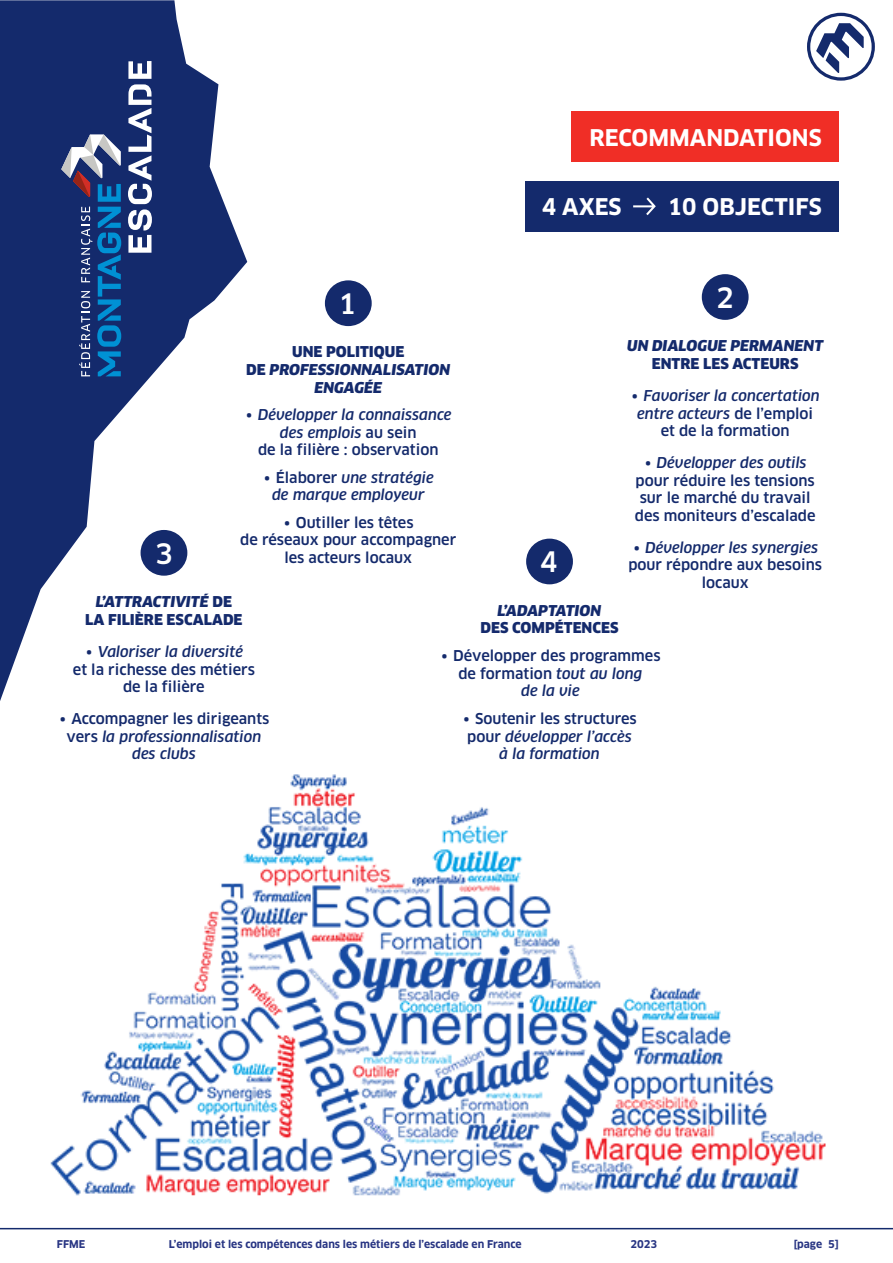
<style>
.page{position:relative;width:893px;height:1263px;background:#fff}
.page>*{position:absolute;margin:0;border:0;box-sizing:border-box;transform-origin:0 0}
.t1{font:500 27.6px "Clan OT";color:#fff}
.t2{font:700 22.5px "Clan OT";color:#fff}
.t3{font:500 14.55px/17.5px "Clan OT";color:#142a6c;text-align:center}
.t4{font:italic 500 14.55px/17.5px "Clan OT";color:#142a6c;text-align:center}
.t5{font:italic 900 14.55px/17.7px "Clan OT";color:#142a6c;text-align:center}
.t6{font:900 14.55px "Clan OT";color:#142a6c}
.t7{font:700 10.5px "Clan OT";color:#283583}
.s1{font-style:normal}
.s2{font-style:italic}
</style>
<div class="page">
<div style="left:572px;top:111px;width:267px;height:50px;background:#f02e26"></div>
<svg style="left:807px;top:13px;width:68px;height:68px"></svg>
<svg style="left:0;top:1228px;width:893px;height:2px;background:#586896"></svg>
<img style="left:50px;top:774px;width:776px;height:422px">
<div style="left:325px;top:280px;width:47px;height:46px;background:#142a6c;border-radius:50%"></div>
<div style="left:702px;top:274px;width:47px;height:46px;background:#142a6c;border-radius:50%"></div>
<div style="left:526px;top:539px;width:47px;height:45px;background:#142a6c;border-radius:50%"></div>
<svg style="left:0;top:0;width:247px;height:701px;fill:#142a6c"></svg>
<svg style="left:128px;top:61px;width:24px;height:192px"></svg>
<svg style="left:61px;top:134px;width:60px;height:242px;background:#2b4e88"></svg>
<div style="left:525px;top:181px;width:314px;height:51px;background:#142a6c"></div>
<svg style="left:633px;top:197px;width:23px;height:18px"></svg>
<p class="t2" style="left:590px;top:125px;width:234px">RECOMMANDATIONS</p>
<p class="t2" style="left:542px;top:194px;width:81px">4 AXES</p>
<p class="t2" style="left:668px;top:194px;width:155px">10 OBJECTIFS</p>
<p class="t1" style="left:338px;top:288px;width:19px">1</p>
<p class="t1" style="left:716px;top:282px;width:19px">2</p>
<p class="t6" style="left:292px;top:343px;width:114px">UNE POLITIQUE</p>
<p class="t5" style="left:246px;top:361px;width:205px"><span class="s1">DE</span> PROFESSIONNALISATION</p>
<p class="t5" style="left:314px;top:379px;width:69px">ENGAGÉE</p>
<p class="t4" style="left:245px;top:406px;width:208px"><span class="s1">∙</span> Développer la connaissance</p>
<p class="t4" style="left:280px;top:424px;width:138px">des emplois <span class="s1">au sein</span></p>
<p class="t3" style="left:258px;top:441px;width:182px">de la filière : observation</p>
<p class="t4" style="left:263px;top:469px;width:172px"><span class="s1">∙ Élaborer</span> une stratégie</p>
<p class="t4" style="left:272px;top:486px;width:154px">de marque employeur</p>
<p class="t3" style="left:283px;top:514px;width:132px">∙ Outiller les têtes</p>
<p class="t3" style="left:240px;top:531px;width:218px">de réseaux pour accompagner</p>
<p class="t3" style="left:284px;top:549px;width:129px">les acteurs locaux</p>
<p class="t1" style="left:155px;top:537px;width:19px">3</p>
<p class="t1" style="left:540px;top:546px;width:19px">4</p>
<p class="t5" style="left:96px;top:593px;width:138px">L’ATTRACTIVITÉ <span class="s1">DE</span></p>
<p class="t6" style="left:85px;top:611px;width:159px">LA FILIÈRE ESCALADE</p>
<p class="t5" style="left:498px;top:602px;width:105px">L’ADAPTATION</p>
<p class="t6" style="left:480px;top:619px;width:140px">DES COMPÉTENCES</p>
<p class="t5" style="left:627px;top:337px;width:197px">UN DIALOGUE PERMANENT<br><span class="s1">ENTRE LES ACTEURS</span></p>
<p class="t4" style="left:630px;top:387px;width:191px"><span class="s1">∙</span> Favoriser la concertation entre acteurs <span class="s1">de l’emploi</span></p>
<p class="t3" style="left:661px;top:422px;width:130px">et de la formation</p>
<p class="t4" style="left:644px;top:454px;width:164px"><span class="s1">∙</span> Développer des outils</p>
<p class="t3" style="left:635px;top:472px;width:181px">pour réduire les tensions</p>
<p class="t3" style="left:640px;top:489px;width:172px">sur le marché du travail</p>
<p class="t3" style="left:635px;top:507px;width:182px">des moniteurs d’escalade</p>
<p class="t4" style="left:632px;top:539px;width:187px"><span class="s1">∙</span> Développer les synergies</p>
<p class="t3" style="left:628px;top:556px;width:195px">pour répondre aux besoins locaux</p>
<p class="t4" style="left:85px;top:643px;width:160px"><span class="s1">∙</span> Valoriser la diversité</p>
<p class="t3" style="left:73px;top:660px;width:183px">et la richesse des métiers</p>
<p class="t3" style="left:123px;top:678px;width:83px">de la filière</p>
<p class="t3" style="left:58px;top:710px;width:212px">∙ Accompagner les dirigeants</p>
<p class="t4" style="left:67px;top:728px;width:196px"><span class="s1">vers</span> la professionnalisation</p>
<p class="t4" style="left:132px;top:745px;width:65px">des clubs</p>
<p class="t3" style="left:440px;top:647px;width:222px">∙ Développer des programmes de formation <span class="s2">tout au long</span></p>
<p class="t4" style="left:521px;top:682px;width:60px">de la vie</p>
<p class="t3" style="left:462px;top:710px;width:176px">∙ Soutenir les structures</p>
<p class="t4" style="left:467px;top:728px;width:166px"><span class="s1">pour</span> développer l’accès</p>
<p class="t4" style="left:499px;top:745px;width:102px">à la formation</p>
<p class="t7" style="left:57px;top:1237px;width:30px">FFME</p>
<p class="t7" style="left:169px;top:1237px;width:354px">L’emploi et les compétences dans les métiers de l’escalade en France</p>
<p class="t7" style="left:630px;top:1237px;width:28px">2023</p>
<p class="t7" style="left:794px;top:1237px;width:46px">[page 5]</p>
</div>
